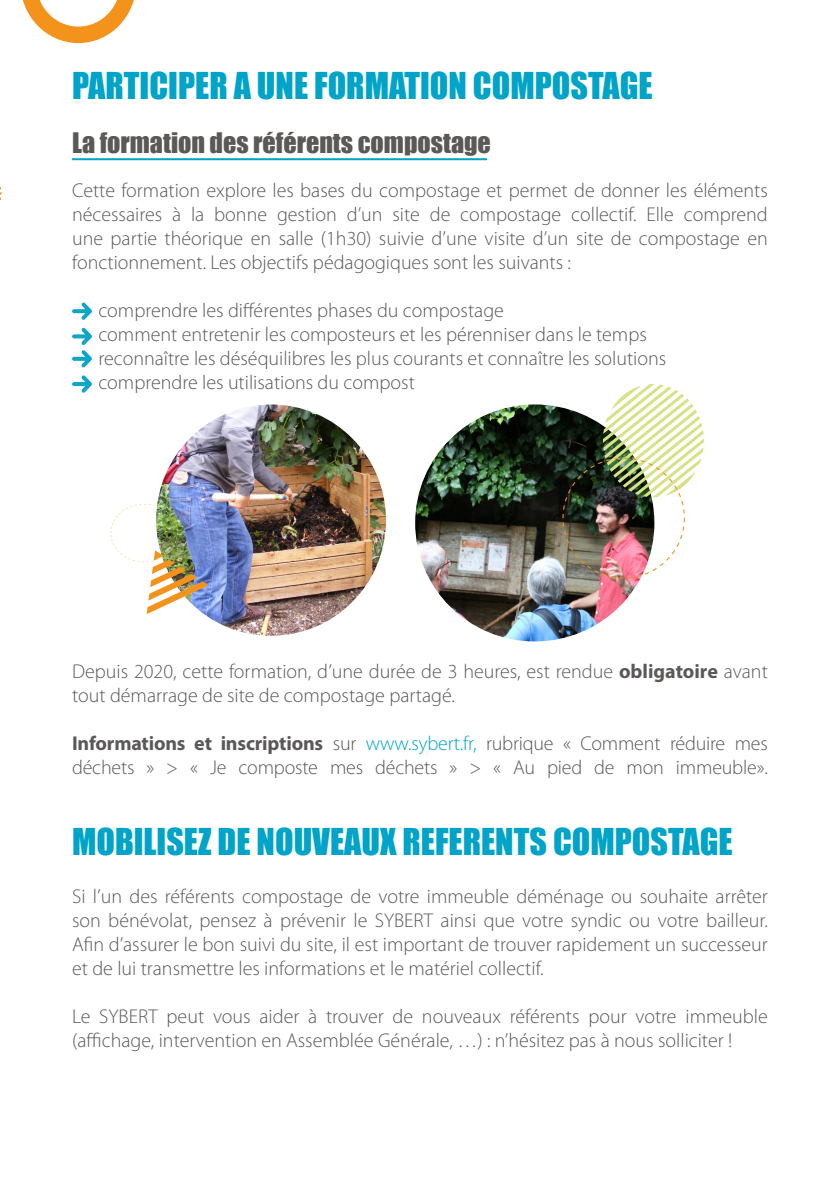
<style>
.page{position:relative;width:840px;height:1191px;background:#fff}
.page>*{position:absolute;margin:0;border:0;box-sizing:border-box;transform-origin:0 0}
.t1{font:34px "Impact";color:#00a4c8}
.t2{font:26px "Impact";color:#5b5958}
.t3{font:300 20px/24px "Myriad Pro";color:#5b5958}
.s1{font-weight:700}
.s2{color:#00a4c8}
</style>
<div class="page">
<svg style="left:23px;top:0;width:111px;height:43px"></svg>
<svg style="left:0;top:183px;width:1px;height:18px"></svg>
<img style="left:157px;top:404px;width:229px;height:232px">
<img style="left:415px;top:404px;width:226px;height:237px">
<svg style="left:72px;top:302px;width:20px;height:18px"></svg>
<svg style="left:72px;top:327px;width:20px;height:41px"></svg>
<svg style="left:72px;top:375px;width:20px;height:18px"></svg>
<img style="left:562px;top:384px;width:141px;height:194px">
<hr style="left:72px;top:158px;width:414px;height:2px;background:#00a4c8">
<img style="left:111px;top:504px;width:97px;height:110px">
<p class="t1" style="left:72px;top:59px;width:581px">PARTICIPER A UNE FORMATION COMPOSTAGE</p>
<p class="t2" style="left:72px;top:123px;width:420px">La formation des référents compostage</p>
<p class="t3" style="left:72px;top:178px;width:697px;text-align:justify">Cette formation explore les bases du compostage et permet de donner les éléments nécessaires à la bonne gestion d’un site de compostage collectif. Elle comprend une partie théorique en salle (1h30) suivie d’une visite d’un site de compostage en fonctionnement. Les objectifs pédagogiques sont les suivants :</p>
<p class="t3" style="left:98px;top:298px;width:407px">comprendre les différentes phases du compostage</p>
<p class="t3" style="left:98px;top:322px;width:569px">comment entretenir les composteurs et les pérenniser dans le temps reconnaître les déséquilibres les plus courants et connaître les solutions</p>
<p class="t3" style="left:98px;top:370px;width:318px">comprendre les utilisations du compost</p>
<p class="t3" style="left:72px;top:658px;width:697px">Depuis 2020, cette formation, d’une durée de 3 heures, est rendue <span class="s1">obligatoire</span> avant tout démarrage de site de compostage partagé.</p>
<p class="t3" style="left:72px;top:730px;width:697px"><span class="s1">Informations et inscriptions</span> sur <span class="s2">www.sybert.fr,</span> rubrique « Comment réduire mes déchets » &gt; « Je composte mes déchets » &gt; « Au pied de mon immeuble».</p>
<p class="t1" style="left:72px;top:815px;width:661px">MOBILISEZ DE NOUVEAUX REFERENTS COMPOSTAGE</p>
<p class="t3" style="left:72px;top:884px;width:697px;text-align:justify">Si l’un des référents compostage de votre immeuble déménage ou souhaite arrêter son bénévolat, pensez à prévenir le SYBERT ainsi que votre syndic ou votre bailleur.<br>Afin d’assurer le bon suivi du site, il est important de trouver rapidement un successeur et de lui transmettre les informations et le matériel collectif.</p>
<p class="t3" style="left:72px;top:1004px;width:696px">Le SYBERT peut vous aider à trouver de nouveaux référents pour votre immeuble (affichage, intervention en Assemblée Générale, …) : n’hésitez pas à nous solliciter !</p>
</div>
